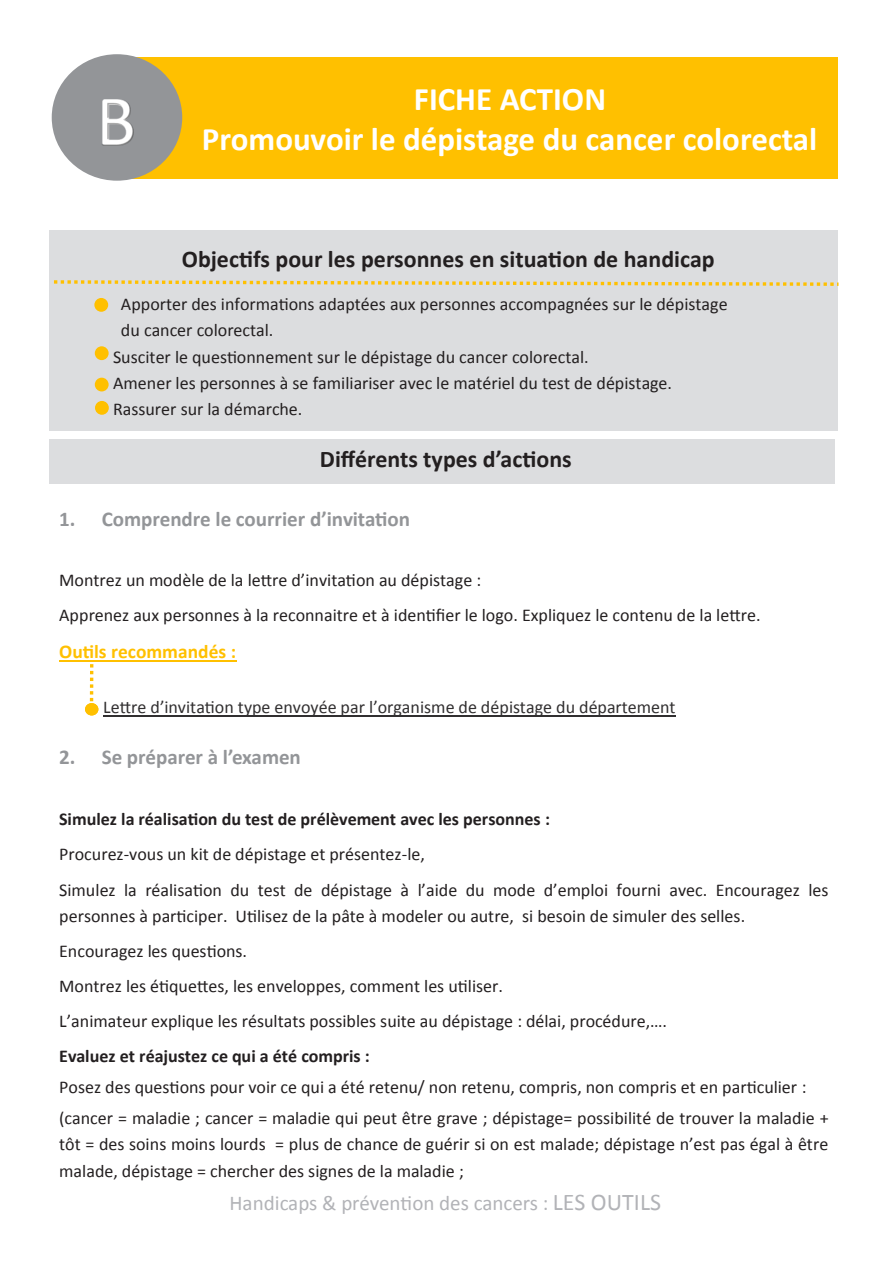
<style>
.page{position:relative;width:893px;height:1263px;background:#fff}
.page>*{position:absolute;margin:0;border:0;box-sizing:border-box;transform-origin:0 0}
.t1{font:700 33px/40.2px "Calibri";color:#fff;text-align:center}
.t2{font:700 24px "Calibri";color:#231f20}
.t3{font:700 21px "Calibri";letter-spacing:-.005em;color:#939598}
.t4{font:21px "Calibri";color:#b2b3b7}
.t5{font:700 19.5px "Calibri";color:#ffc000}
.t6{font:18px/35.1px "Calibri";color:#231f20}
.t7{font:18px "Calibri";color:#312f30}
.s1{font-weight:700}
.s2{font-size:24px}
</style>
<div class="page">
<div style="left:108px;top:58px;width:729px;height:121px;background:#ffc000"></div>
<div style="left:52px;top:54px;width:130px;height:127px;background:#939598;border-radius:50%"></div>
<img style="left:102px;top:99px;width:31px;height:47px">
<div style="left:49px;top:230px;width:788px;height:200px;background:#dcdddf"></div>
<svg style="left:51px;top:279px;width:788px;height:9px;background:#e2d7b5"></svg>
<div style="left:94px;top:298px;width:14px;height:14px;background:#ffc000;border-radius:50%"></div>
<div style="left:95px;top:346px;width:14px;height:14px;background:#ffc000;border-radius:50%"></div>
<div style="left:49px;top:439px;width:786px;height:45px;background:#dcdddf"></div>
<hr style="left:59px;top:660px;width:177px;height:1px;background:#ffc000">
<hr style="left:103px;top:715px;width:573px;height:1px;background:#312f30">
<svg style="left:85px;top:664px;width:13px;height:51px"></svg>
<div style="left:95px;top:378px;width:14px;height:13px;background:#ffc000;border-radius:50%"></div>
<div style="left:95px;top:401px;width:14px;height:14px;background:#ffc000;border-radius:50%"></div>
<p class="t1" style="left:202px;top:79px;width:617px">FICHE ACTION<br>Promouvoir le dépistage du cancer colorectal</p>
<p class="t2" style="left:182px;top:244px;width:534px">Objectifs pour les personnes en situation de handicap</p>
<p class="t6" style="left:121px;top:287px;width:608px">Apporter des informations adaptées aux personnes accompagnées sur le dépistage</p>
<p class="t6" style="left:121px;top:313px;width:154px">du cancer colorectal.</p>
<p class="t6" style="left:113px;top:339px;width:477px">Susciter le questionnement sur le dépistage du cancer colorectal.</p>
<p class="t6" style="left:113px;top:365px;width:560px">Amener les personnes à se familiariser avec le matériel du test de dépistage.</p>
<p class="t6" style="left:113px;top:391px;width:191px">Rassurer sur la démarche.</p>
<p class="t2" style="left:320px;top:444px;width:253px">Différents types d’actions</p>
<p class="t3" style="left:59px;top:505px;width:352px">1. Comprendre le courrier d’invitation</p>
<p class="t6" style="left:59px;top:563px;width:703px">Montrez un modèle de la lettre d’invitation au dépistage :<br>Apprenez aux personnes à la reconnaitre et à identifier le logo. Expliquez le contenu de la lettre.</p>
<p class="t5" style="left:59px;top:639px;width:179px">Outils recommandés :</p>
<p class="t7" style="left:103px;top:696px;width:574px">Lettre d’invitation type envoyée par l’organisme de dépistage du département</p>
<p class="t3" style="left:59px;top:744px;width:243px">2. Se préparer à l’examen</p>
<p class="t6" style="left:59px;top:801px;width:771px"><span class="s1">Simulez la réalisation du test de prélèvement avec les personnes :<br></span>Procurez-vous un kit de dépistage et présentez-le,<br>Simulez la réalisation du test de dépistage à l’aide du mode d’emploi fourni avec. Encouragez les</p>
<p class="t6" style="left:59px;top:898px;width:687px">personnes à participer. Utilisez de la pâte à modeler ou autre, si besoin de simuler des selles.<br>Encouragez les questions.<br>Montrez les étiquettes, les enveloppes, comment les utiliser.<br>L’animateur explique les résultats possibles suite au dépistage : délai, procédure,….<br><span class="s1">Evaluez et réajustez ce qui a été compris :</span></p>
<p class="t6" style="left:59px;top:1072px;width:771px;line-height:30.9px">Posez des questions pour voir ce qui a été retenu/ non retenu, compris, non compris et en particulier : (cancer = maladie ; cancer = maladie qui peut être grave ; dépistage= possibilité de trouver la maladie +</p>
<p class="t6" style="left:59px;top:1131px;width:771px;line-height:26.2px">tôt = des soins moins lourds = plus de chance de guérir si on est malade; dépistage n’est pas égal à être malade, dépistage = chercher des signes de la maladie ;</p>
<p class="t4" style="left:230px;top:1190px;width:433px">Handicaps &amp; prévention des cancers : <span class="s2">LES OUTILS</span></p>
</div>
